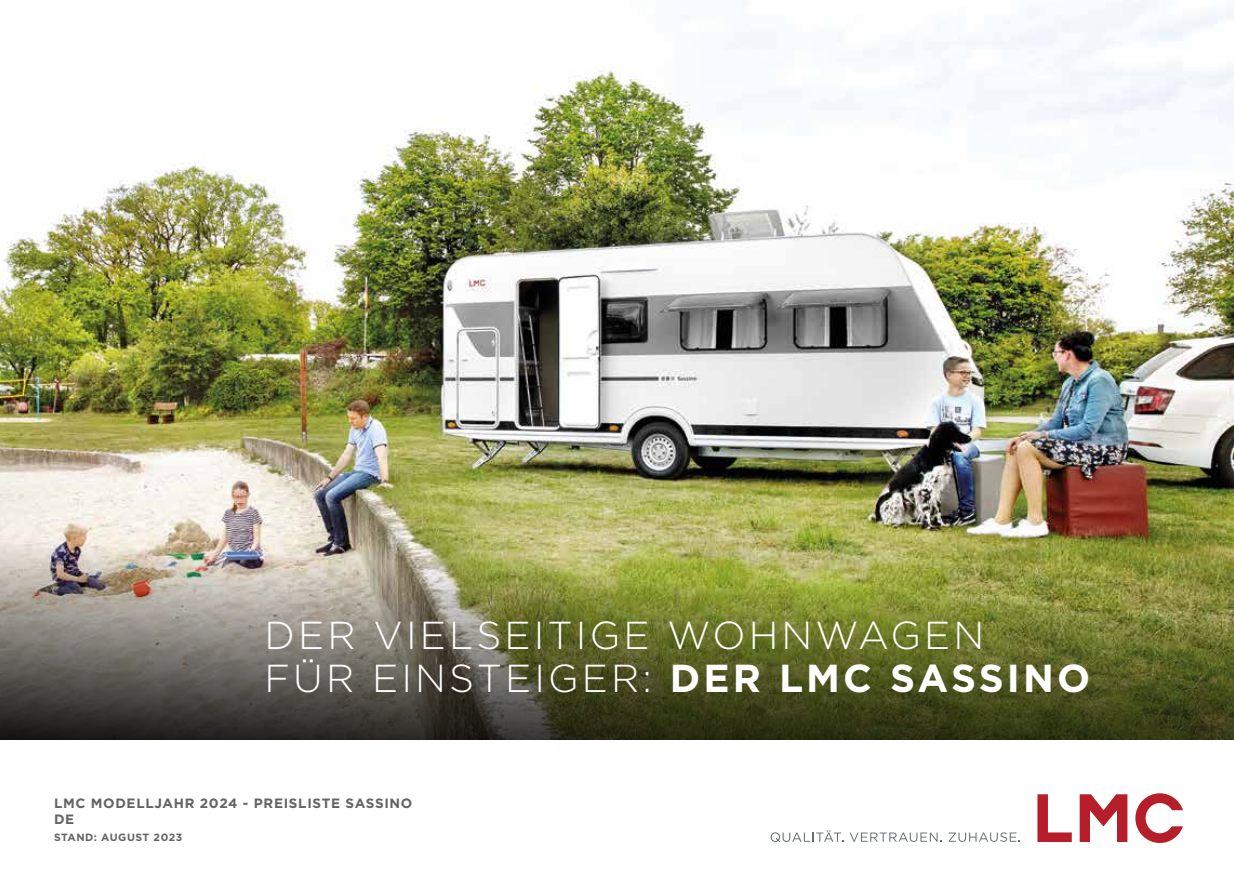
<style>
.page{position:relative;width:1234px;height:893px;background:#fff}
.page>*{position:absolute;margin:0;border:0;box-sizing:border-box;transform-origin:0 0}
.t1{font:300 39px/43.5px "Gotham";letter-spacing:.08em;color:#fff}
.t2{font:700 13.5px/16.2px "Gotham";letter-spacing:.05em;color:#646363}
.t3{font:700 10.5px "Gotham";letter-spacing:.05em;color:#646363}
.s1{font-weight:700}
</style>
<div class="page">
<img style="left:0;top:0;width:1233px;height:495px">
<img style="left:0;top:495px;width:1233px;height:245px">
<svg style="left:1037px;top:794px;width:90px;height:48px"></svg>
<svg style="left:1135px;top:793px;width:47px;height:50px"></svg>
<svg style="left:770px;top:830px;width:73px;height:12px"></svg>
<svg style="left:849px;top:832px;width:92px;height:10px"></svg>
<svg style="left:948px;top:832px;width:71px;height:10px"></svg>
<p class="t1" style="left:264px;top:612px;width:827px">DER VIELSEITIGE WOHNWAGEN<br>FÜR EINSTEIGER: <span class="s1">DER LMC SASSINO</span></p>
<p class="t2" style="left:54px;top:795px;width:360px">LMC MODELLJAHR 2024 - PREISLISTE SASSINO<br>DE</p>
<p class="t3" style="left:54px;top:830px;width:130px">STAND: AUGUST 2023</p>
</div>
